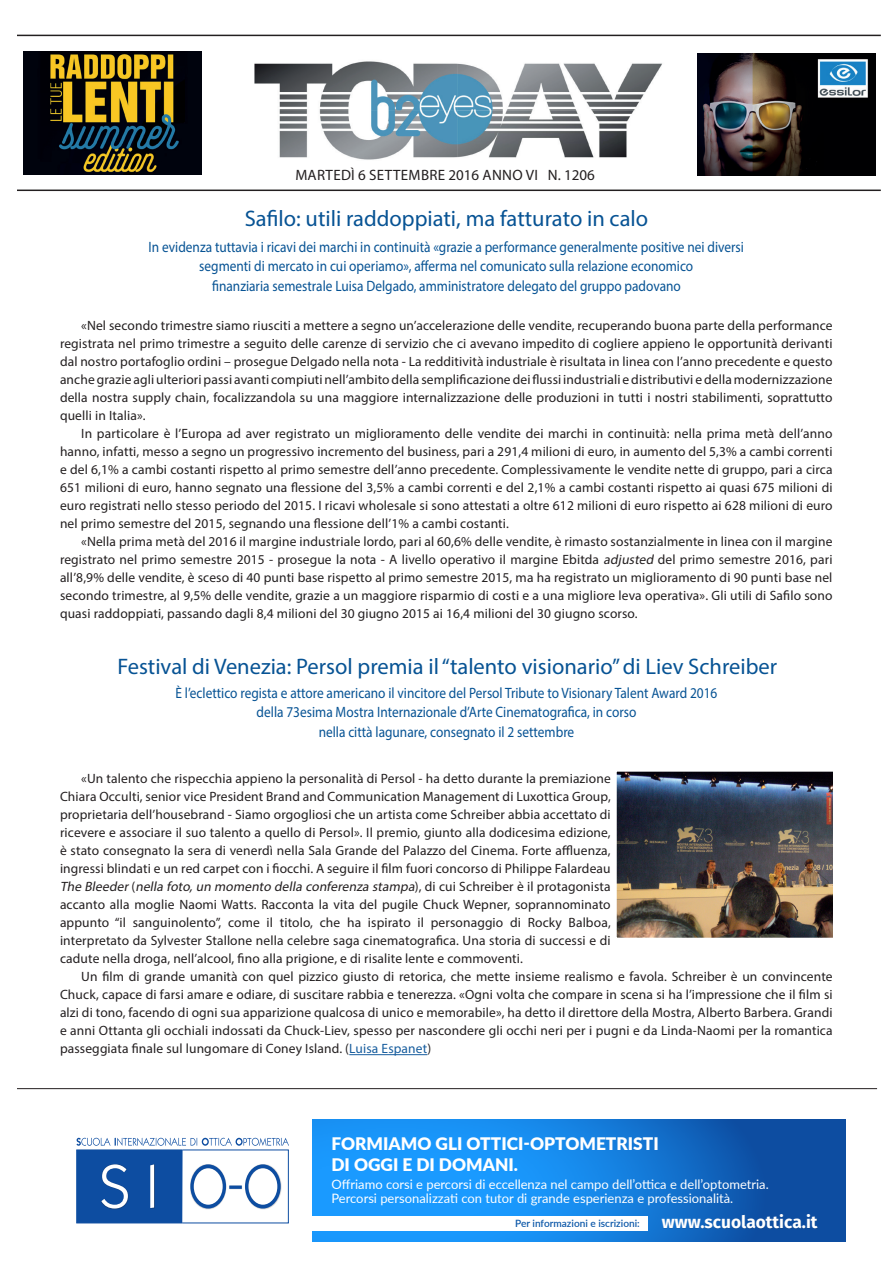
<style>
.page{position:relative;width:893px;height:1263px;background:#fff}
.page>*{position:absolute;margin:0;border:0;box-sizing:border-box;transform-origin:0 0}
.t1{font:22.5px "Myriad Pro";color:#075394}
.t2{font:900 17.25px/20.7px "Lato";color:#fff}
.t3{font:700 17.25px "Fira Sans";color:#fff}
.t4{font:15px/19.5px "Myriad Pro";color:#075394;text-align:center;scale:.89 1}
.t5{font:15px "Myriad Pro";letter-spacing:.02em;color:#231f20}
.t6{font:13.5px/18px "Myriad Pro";letter-spacing:.01em;color:#231f20;text-align:justify}
.t7{font:12.9px/14.4px "Lato";color:#fff}
.t8{font:600 10.05px "Lato";color:#0e59a9}
.s1{font-style:italic}
.s2{color:#175d9e}
</style>
<div class="page">
<img style="left:254px;top:61px;width:408px;height:99px">
<hr style="left:17px;top:1088px;width:860px;height:1px;background:#231f20">
<img style="left:697px;top:54px;width:179px;height:122px">
<img style="left:23px;top:52px;width:179px;height:122px">
<hr style="left:17px;top:190px;width:864px;height:1px;background:#231f20">
<hr style="left:17px;top:35px;width:864px;height:1px;background:#231f20">
<div style="left:312px;top:1119px;width:534px;height:122px;background:#0d4da1"></div>
<svg style="left:312px;top:1119px;width:434px;height:122px;background:#1687e7"></svg>
<div style="left:662px;top:1214px;width:156px;height:15px;background:#231f20;opacity:.19"></div>
<div style="left:296px;top:1216px;width:352px;height:15px;background:#fff"></div>
<div style="left:76px;top:1149px;width:107px;height:74px;background:#0d4da1;border:1px solid #0d4da1"></div>
<div style="left:190px;top:1164px;width:92px;height:45px;background:#231f20;opacity:.25"></div>
<svg style="left:190px;top:1164px;width:91px;height:44px"></svg>
<svg style="left:76px;top:1138px;width:213px;height:8px"></svg>
<div style="left:101px;top:1164px;width:54px;height:45px;background:#231f20;opacity:.35"></div>
<svg style="left:101px;top:1164px;width:53px;height:44px"></svg>
<hr style="left:349px;top:1054px;width:78px;height:1px;background:#175d9e">
<img style="left:618px;top:773px;width:214px;height:164px">
<div style="left:611px;top:766px;width:228px;height:178px;border:6px solid #fff"></div>
<p class="t5" style="left:295px;top:166px;width:301px">MARTEDÌ 6 SETTEMBRE 2016 ANNO VI N. 1206</p>
<h1 class="t1" style="left:245px;top:205px;width:405px">Safilo: utili raddoppiati, ma fatturato in calo</h1>
<p class="t4" style="left:149px;top:236px;width:670px">In evidenza tuttavia i ricavi dei marchi in continuità «grazie a performance generalmente positive nei diversi segmenti di mercato in cui operiamo», afferma nel comunicato sulla relazione economico<br>finanziaria semestrale Luisa Delgado, amministratore delegato del gruppo padovano</p>
<p class="t6" style="left:60px;top:316px;width:774px;text-indent:21px">«Nel secondo trimestre siamo riusciti a mettere a segno un’accelerazione delle vendite, recuperando buona parte della performance registrata nel primo trimestre a seguito delle carenze di servizio che ci avevano impedito di cogliere appieno le opportunità derivanti dal nostro portafoglio ordini – prosegue Delgado nella nota - La redditività industriale è risultata in linea con l’anno precedente e questo anche grazie agli ulteriori passi avanti compiuti nell’ambito della semplificazione dei flussi industriali e distributivi e della modernizzazione della nostra supply chain, focalizzandola su una maggiore internalizzazione delle produzioni in tutti i nostri stabilimenti, soprattutto quelli in Italia».</p>
<p class="t6" style="left:60px;top:424px;width:774px;text-indent:21px">In particolare è l’Europa ad aver registrato un miglioramento delle vendite dei marchi in continuità: nella prima metà dell’anno hanno, infatti, messo a segno un progressivo incremento del business, pari a 291,4 milioni di euro, in aumento del 5,3% a cambi correnti e del 6,1% a cambi costanti rispetto al primo semestre dell’anno precedente. Complessivamente le vendite nette di gruppo, pari a circa 651 milioni di euro, hanno segnato una flessione del 3,5% a cambi correnti e del 2,1% a cambi costanti rispetto ai quasi 675 milioni di euro registrati nello stesso periodo del 2015. I ricavi wholesale si sono attestati a oltre 612 milioni di euro rispetto ai 628 milioni di euro nel primo semestre del 2015, segnando una flessione dell’1% a cambi costanti.</p>
<p class="t6" style="left:60px;top:532px;width:774px;text-indent:21px">«Nella prima metà del 2016 il margine industriale lordo, pari al 60,6% delle vendite, è rimasto sostanzialmente in linea con il margine registrato nel primo semestre 2015 - prosegue la nota - A livello operativo il margine Ebitda <span class="s1">adjusted</span> del primo semestre 2016, pari all’8,9% delle vendite, è sceso di 40 punti base rispetto al primo semestre 2015, ma ha registrato un miglioramento di 90 punti base nel secondo trimestre, al 9,5% delle vendite, grazie a un maggiore risparmio di costi e a una migliore leva operativa». Gli utili di Safilo sono quasi raddoppiati, passando dagli 8,4 milioni del 30 giugno 2015 ai 16,4 milioni del 30 giugno scorso.</p>
<h1 class="t1" style="left:117px;top:653px;width:661px">Festival di Venezia: Persol premia il “talento visionario” di Liev Schreiber</h1>
<p class="t4" style="left:176px;top:683px;width:610px">È l’eclettico regista e attore americano il vincitore del Persol Tribute to Visionary Talent Award 2016 della 73esima Mostra Internazionale d’Arte Cinematografica, in corso<br>nella città lagunare, consegnato il 2 settembre</p>
<p class="t6" style="left:60px;top:769px;width:552px;text-indent:21px">«Un talento che rispecchia appieno la personalità di Persol - ha detto durante la premiazione Chiara Occulti, senior vice President Brand and Communication Management di Luxottica Group, proprietaria dell’housebrand - Siamo orgogliosi che un artista come Schreiber abbia accettato di ricevere e associare il suo talento a quello di Persol». Il premio, giunto alla dodicesima edizione, è stato consegnato la sera di venerdì nella Sala Grande del Palazzo del Cinema. Forte affluenza, ingressi blindati e un red carpet con i fiocchi. A seguire il film fuori concorso di Philippe Falardeau <span class="s1">The Bleeder</span>( <span class="s1">nella foto,un momento della conferenza stampa</span>) , d i c u i S c h re i b e r è i l p ro t a g o n i s t a accanto alla moglie Naomi Watts. Racconta la vita del pugile Chuck Wepner, soprannominato appunto “il sanguinolento”, come il titolo, che ha ispirato il personaggio di Rocky Balboa, interpretato da Sylvester Stallone nella celebre saga cinematografica. Una storia di successi e di cadute nella droga, nell’alcool, fino alla prigione, e di risalite lente e commoventi.</p>
<p class="t6" style="left:60px;top:967px;width:774px;text-indent:21px">Un film di grande umanità con quel pizzico giusto di retorica, che mette insieme realismo e favola. Schreiber è un convincente Chuck, capace di farsi amare e odiare, di suscitare rabbia e tenerezza. «Ogni volta che compare in scena si ha l’impressione che il film si alzi di tono, facendo di ogni sua apparizione qualcosa di unico e memorabile», ha detto il direttore della Mostra, Alberto Barbera. Grandi e anni Ottanta gli occhiali indossati da Chuck-Liev, spesso per nascondere gli occhi neri per i pugni e da Linda-Naomi per la romantica passeggiata finale sul lungomare di Coney Island. (<span class="s2">Luisa Espanet</span>)</p>
<p class="t2" style="left:331px;top:1132px;width:329px">FORMIAMO GLI OTTICI-OPTOMETRISTI<br>DI OGGI E DI DOMANI.</p>
<p class="t7" style="left:331px;top:1176px;width:439px">Offriamo corsi e percorsi di eccellenza nel campo dell’ottica e dell’optometria.<br>Percorsi personalizzati con tutor di grande esperienza e professionalità.</p>
<p class="t8" style="left:515px;top:1216px;width:126px">Per informazioni e iscrizioni:</p>
<p class="t3" style="left:662px;top:1208px;width:157px">www.scuolaottica.it</p>
</div>
